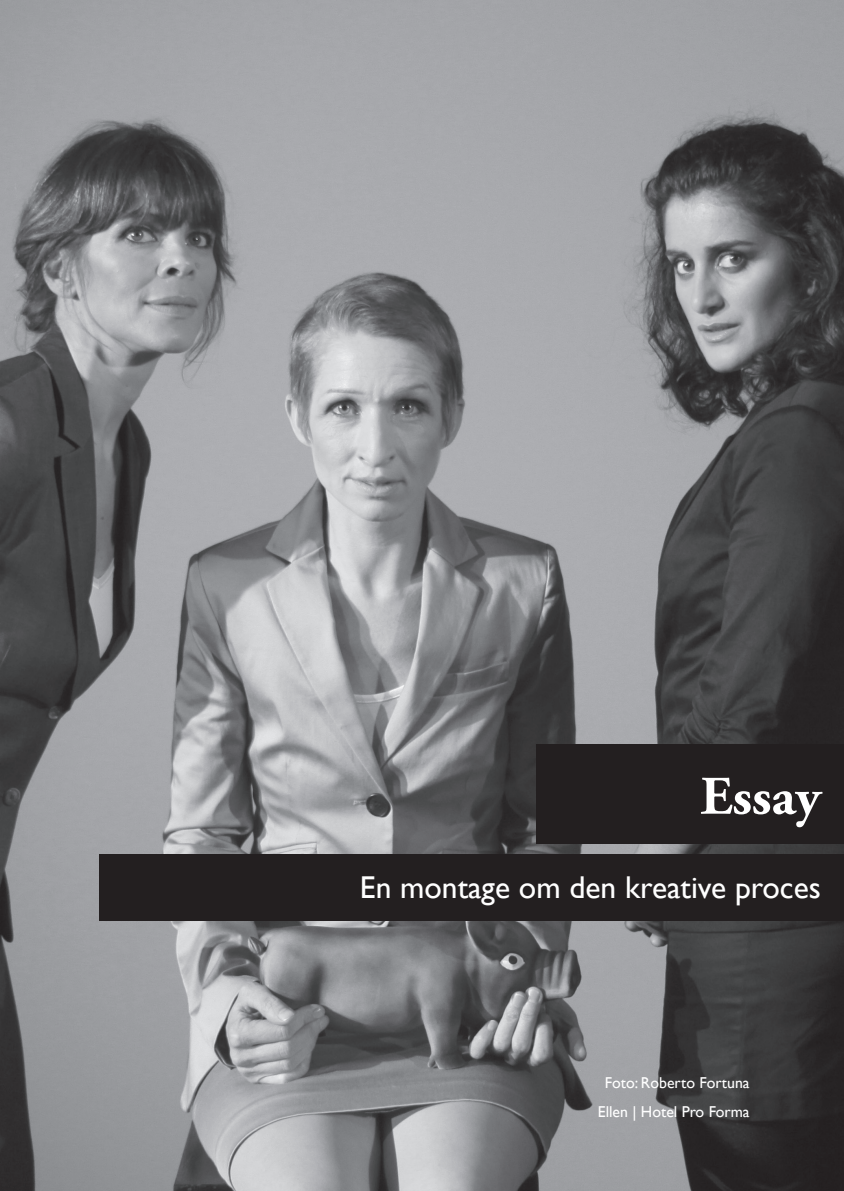
<style>
.page{position:relative;width:844px;height:1191px;background:#fff}
.page>*{position:absolute;margin:0;border:0;box-sizing:border-box;transform-origin:0 0}
.t1{font:700 54.25px "Adobe Garamond Pro";color:#fff}
.t2{font:31.5px "Gill Sans";color:#fff}
.Billedetekster_Ann_E{font:15.75px "Gill Sans";color:#fff}
</style>
<div class="page">
<img style="left:0;top:0;width:843px;height:1191px">
<div style="left:99px;top:854px;width:744px;height:66px;background:#231f20"></div>
<div style="left:536px;top:744px;width:307px;height:99px;background:#231f20"></div>
<p class="t1" style="left:700px;top:765px;width:122px">Essay</p>
<p class="t2" style="left:360px;top:869px;width:462px">En montage om den kreative proces</p>
<p class="Billedetekster_Ann_E" style="left:604px;top:1073px;width:146px">Foto: Roberto Fortuna</p>
<p class="Billedetekster_Ann_E" style="left:597px;top:1102px;width:153px">Ellen | Hotel Pro Forma</p>
</div>
